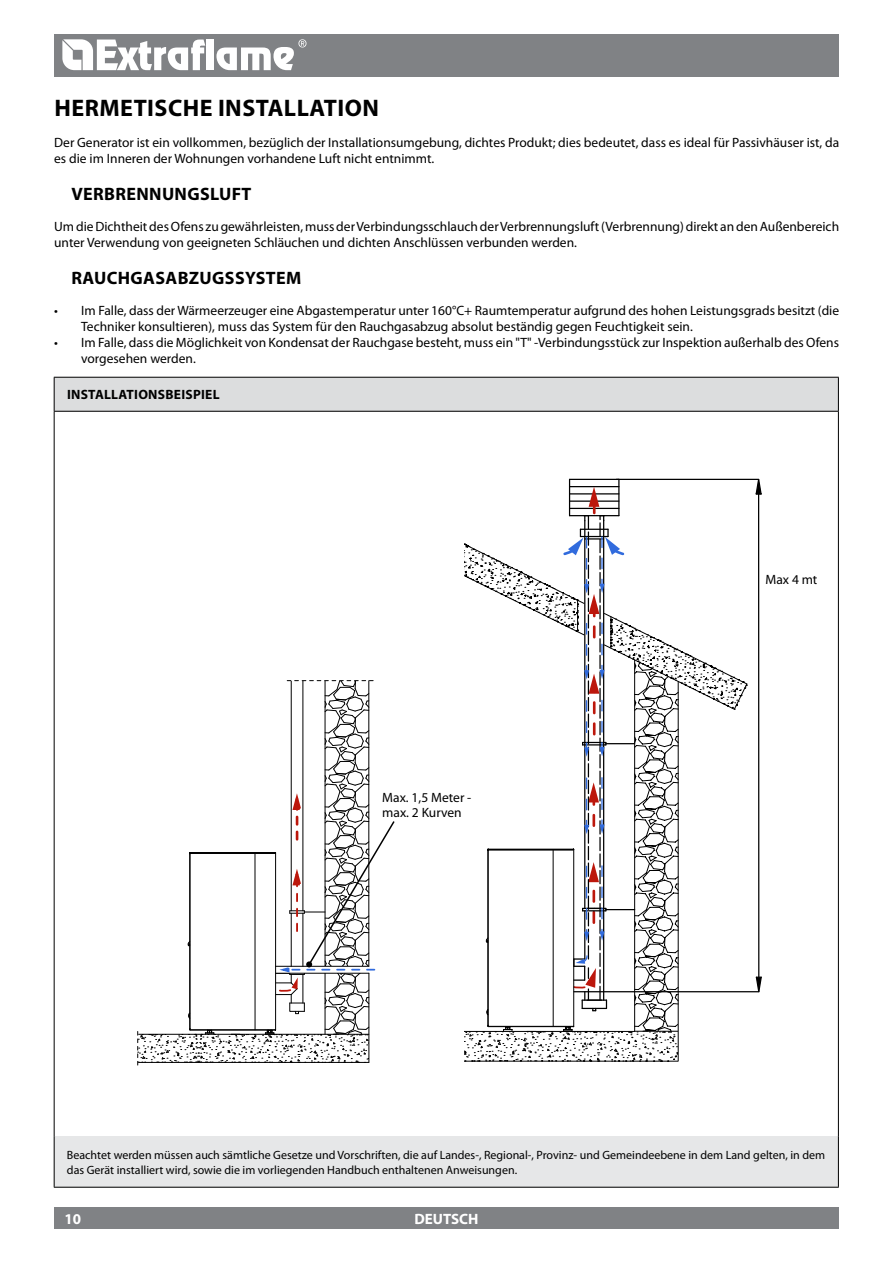
<style>
.page{position:relative;width:893px;height:1263px;background:#fff}
.page>*{position:absolute;margin:0;border:0;box-sizing:border-box;transform-origin:0 0}
.t1{font:700 24px "Myriad Pro";letter-spacing:.02em;color:#000}
.t2{font:700 18px "Myriad Pro";letter-spacing:.02em;color:#000}
.t3{font:700 15px "Myriad Pro";color:#fff}
.t4{font:13.5px/15.8px "Myriad Pro";color:#000}
.t5{font:700 13.5px "Myriad Pro";letter-spacing:.02em;color:#000}
.t6{font:12px/15px "Myriad Pro";color:#000}
</style>
<div class="page">
<hr style="left:569px;top:479px;width:1px;height:37px;background:#000">
<hr style="left:618px;top:479px;width:1px;height:37px;background:#000">
<hr style="left:570px;top:486px;width:49px;height:1px;background:#000">
<hr style="left:570px;top:479px;width:49px;height:1px;background:#000">
<hr style="left:616px;top:479px;width:142px;height:1px;background:#000">
<hr style="left:588px;top:991px;width:170px;height:1px;background:#000">
<svg style="left:755px;top:478px;width:7px;height:515px"></svg>
<svg style="left:464px;top:487px;width:284px;height:575px"></svg>
<svg style="left:137px;top:680px;width:258px;height:385px"></svg>
<div style="left:54px;top:34px;width:785px;height:43px;background:#808285"></div>
<div style="left:54px;top:1208px;width:785px;height:21px;background:#808285"></div>
<svg style="left:62px;top:39px;width:143px;height:31px"></svg>
<div style="left:207px;top:40px;width:7px;height:30px;background:#fff"></div>
<svg style="left:216px;top:39px;width:90px;height:31px"></svg>
<div style="left:54px;top:377px;width:784px;height:34px;background:#dcddde"></div>
<div style="left:54px;top:1136px;width:784px;height:51px;background:#e6e7e8"></div>
<hr style="left:54px;top:377px;width:785px;height:1px;background:#000">
<hr style="left:54px;top:378px;width:1px;height:33px;background:#000">
<hr style="left:838px;top:378px;width:1px;height:33px;background:#000">
<hr style="left:54px;top:411px;width:785px;height:1px;background:#000">
<hr style="left:54px;top:412px;width:1px;height:724px;background:#000">
<hr style="left:838px;top:412px;width:1px;height:724px;background:#000">
<hr style="left:54px;top:1136px;width:1px;height:51px;background:#000">
<hr style="left:838px;top:1136px;width:1px;height:51px;background:#000">
<hr style="left:54px;top:1187px;width:785px;height:1px;background:#000">
<h1 class="t1" style="left:54px;top:92px;width:326px">HERMETISCHE INSTALLATION</h1>
<p class="t4" style="left:54px;top:135px;width:786px">Der Generator ist ein vollkommen, bezüglich der Installationsumgebung, dichtes Produkt; dies bedeutet, dass es ideal für Passivhäuser ist, da es die im Inneren der Wohnungen vorhandene Luft nicht entnimmt.</p>
<h2 class="t2" style="left:71px;top:182px;width:182px">VERBRENNUNGSLUFT</h2>
<p class="t4" style="left:54px;top:219px;width:786px">Um die Dichtheit des Ofens zu gewährleisten, muss der Verbindungsschlauch der Verbrennungsluft (Verbrennung) direkt an den Außenbereich unter Verwendung von geeigneten Schläuchen und dichten Anschlüssen verbunden werden.</p>
<h2 class="t2" style="left:71px;top:266px;width:13px">RAUC</h2>
<h2 class="t2" style="left:118px;top:266px;width:26px">HGASAB</h2>
<h2 class="t2" style="left:189px;top:266px;width:23px">ZUGSS</h2>
<h2 class="t2" style="left:245px;top:266px;width:23px">YSTEM</h2>
<p class="t4" style="left:81px;top:303px;width:759px;text-indent:-27px">• Im Falle, dass der Wärmeerzeuger eine Abgastemperatur unter 160°C+ Raumtemperatur aufgrund des hohen Leistungsgrads besitzt (die<br>Techniker konsultieren), muss das System für den Rauchgasabzug absolut beständig gegen Feuchtigkeit sein.</p>
<p class="t4" style="left:81px;top:334px;width:759px;text-indent:-27px">• Im Falle, dass die Möglichkeit von Kondensat der Rauchgase besteht, muss ein "T" -Verbindungsstück zur Inspektion außerhalb des Ofens vorgesehen werden.</p>
<p class="t5" style="left:67px;top:386px;width:154px">INSTALLATIONSBEISPIEL</p>
<p class="t4" style="left:382px;top:789px;width:91px">Max. 1,5 Meter - max. 2 Kurven</p>
<p class="t4" style="left:765px;top:571px;width:54px">Max 4 mt</p>
<p class="t6" style="left:67px;top:1147px;width:760px">Beachtet werden müssen auch sämtliche Gesetze und Vorschriften, die auf Landes-, Regional-, Provinz- und Gemeindeebene in dem Land gelten, in dem das Gerät installiert wird, sowie die im vorliegenden Handbuch enthaltenen Anweisungen.</p>
<p class="t3" style="left:65px;top:1209px;width:18px">10</p>
<p class="t3" style="left:414px;top:1209px;width:66px">DEUTSCH</p>
</div>
